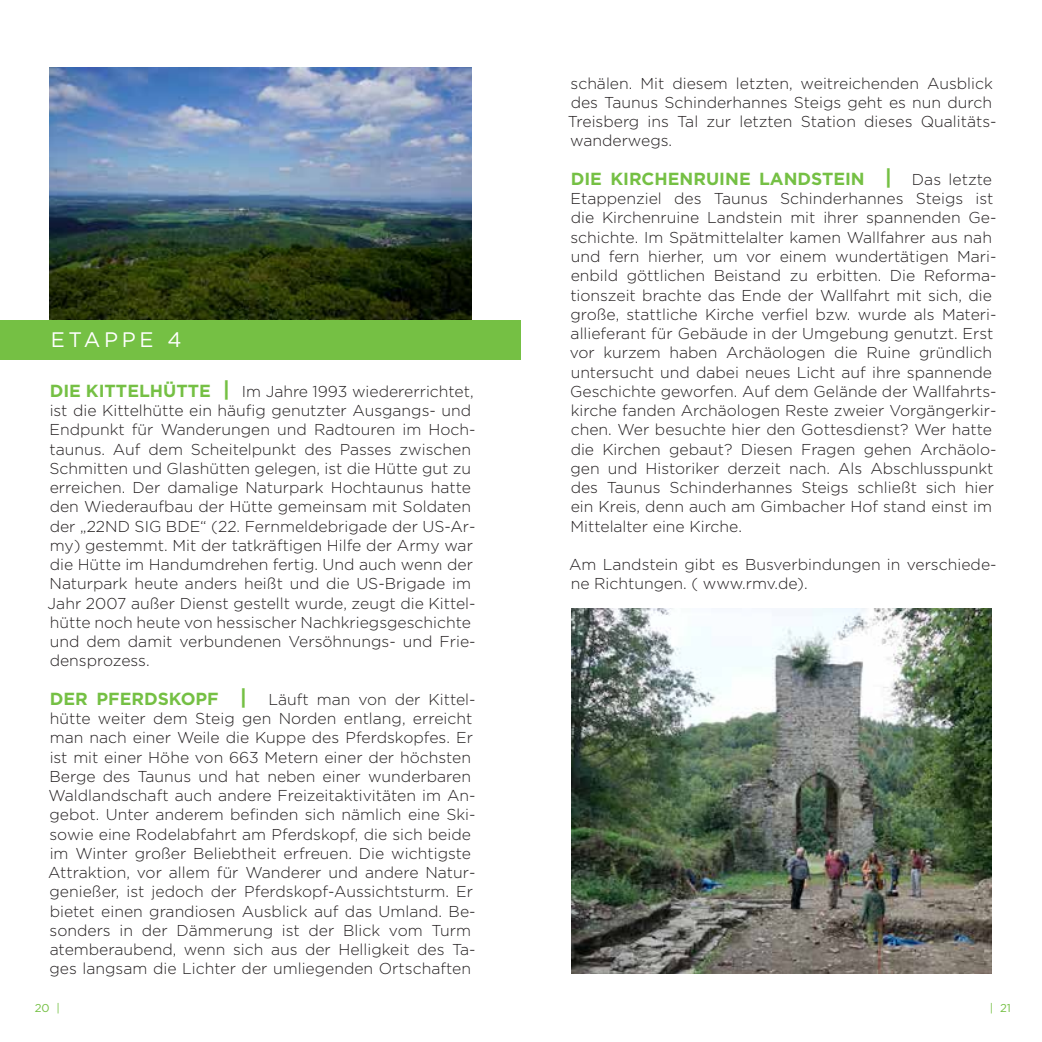
<style>
.page{position:relative;width:1042px;height:1042px;background:#fff}
.page>*{position:absolute;margin:0;border:0;box-sizing:border-box;transform-origin:0 0}
.t1{font:21px "Gotham";letter-spacing:.175em;color:#fff}
.t2{font:700 17.5px "Gotham";color:#75c044}
.t3{font:300 15.75px/19.2px "Gotham";color:#231f20}
.t4{font:11.38px "Gotham";color:#75c044}
.s1{font-weight:700;font-size:17.5px;color:#75c044}
.s2{font-weight:700;font-size:21px;color:#75c044}
.s3{font-size:21px}
.s4{font-weight:300;font-size:15.75px;color:#231f20}
</style>
<div class="page">
<img style="left:571px;top:608px;width:421px;height:365px">
<img style="left:50px;top:68px;width:421px;height:252px">
<div style="left:0;top:320px;width:521px;height:39px;background:#75c044"></div>
<h1 class="t1" style="left:51px;top:326px;width:132px">ETAPPE 4</h1>
<p class="t3" style="left:48px;top:381px;width:429px"><span class="s1">DIE KITTELHÜTTE</span> <span class="s2">|</span> Im Jahre 1993 wiedererrichtet, ist die Kittelhütte ein häufig genutzter Ausgangs- und Endpunkt für Wanderungen und Radtouren im Hoch&shy;taunus. Auf dem Scheitelpunkt des Passes zwischen Schmitten und Glashütten gelegen, ist die Hütte gut zu erreichen. Der damalige Naturpark Hochtaunus hatte den Wiederaufbau der Hütte gemeinsam mit Soldaten der „22ND SIG BDE“ (22. Fernmeldebrigade der US-Ar&shy;my) gestemmt. Mit der tatkräftigen Hilfe der Army war die Hütte im Handumdrehen fertig. Und auch wenn der Naturpark heute anders heißt und die US-Brigade im Jahr 2007 außer Dienst gestellt wurde, zeugt die Kittel&shy;hütte noch heute von hessischer Nachkriegsgeschichte und dem damit verbundenen Versöhnungs- und Frie&shy;densprozess.</p>
<p class="t3" style="left:48px;top:689px;width:429px"><span class="s1">DER PFERDSKOPF</span> <span class="s2">|</span> Läuft man von der Kittel&shy;hütte weiter dem Steig gen Norden entlang, erreicht man nach einer Weile die Kuppe des Pferdskopfes. Er ist mit einer Höhe von 663 Metern einer der höchsten Berge des Taunus und hat neben einer wunderbaren Waldlandschaft auch andere Freizeitaktivitäten im An&shy;gebot. Unter anderem befinden sich nämlich eine Ski&shy;sowie eine Rodelabfahrt am Pferdskopf, die sich beide im Winter großer Beliebtheit erfreuen. Die wichtigste Attraktion, vor allem für Wanderer und andere Natur&shy;genießer, ist jedoch der Pferdskopf-Aussichtsturm. Er bietet einen grandiosen Ausblick auf das Umland. Be&shy;sonders in der Dämmerung ist der Blick vom Turm atemberaubend, wenn sich aus der Helligkeit des Ta&shy;ges langsam die Lichter der umliegenden Ortschaften</p>
<p class="t3" style="left:568px;top:73px;width:430px">schälen. Mit diesem letzten, weitreichenden Ausblick des Taunus Schinderhannes Steigs geht es nun durch Treisberg ins Tal zur letzten Station dieses Qualitäts&shy;wanderwegs.</p>
<p class="t2" style="left:571px;top:167px;width:423px">DIE KIRCHENRUINE LANDSTEIN <span class="s3">|</span> <span class="s4">Das letzte</span></p>
<p class="t3" style="left:570px;top:189px;width:428px">Etappenziel des Taunus Schinderhannes Steigs ist die Kirchenruine Landstein mit ihrer spannenden Ge&shy;schichte. Im Spätmittelalter kamen Wallfahrer aus nah und fern hierher, um vor einem wundertätigen Mari&shy;enbild göttlichen Beistand zu erbitten. Die Reforma&shy;tionszeit brachte das Ende der Wallfahrt mit sich, die große, stattliche Kirche verfiel bzw. wurde als Materi&shy;allieferant für Gebäude in der Umgebung genutzt. Erst vor kurzem haben Archäologen die Ruine gründlich untersucht und dabei neues Licht auf ihre spannende Geschichte geworfen. Auf dem Gelände der Wallfahrts&shy;kirche fanden Archäologen Reste zweier Vorgängerkir&shy;chen. Wer besuchte hier den Gottesdienst? Wer hatte die Kirchen gebaut? Diesen Fragen gehen Archäolo&shy;gen und Historiker derzeit nach. Als Abschlusspunkt des Taunus Schinderhannes Steigs schließt sich hier ein Kreis, denn auch am Gimbacher Hof stand einst im Mittelalter eine Kirche.</p>
<p class="t3" style="left:569px;top:554px;width:429px">Am Landstein gibt es Busverbindungen in verschiede&shy;ne Richtungen. ( www.rmv.de).</p>
<p class="t4" style="left:35px;top:1000px;width:27px">20 |</p>
<p class="t4" style="left:990px;top:1000px;width:23px">| 21</p>
</div>
